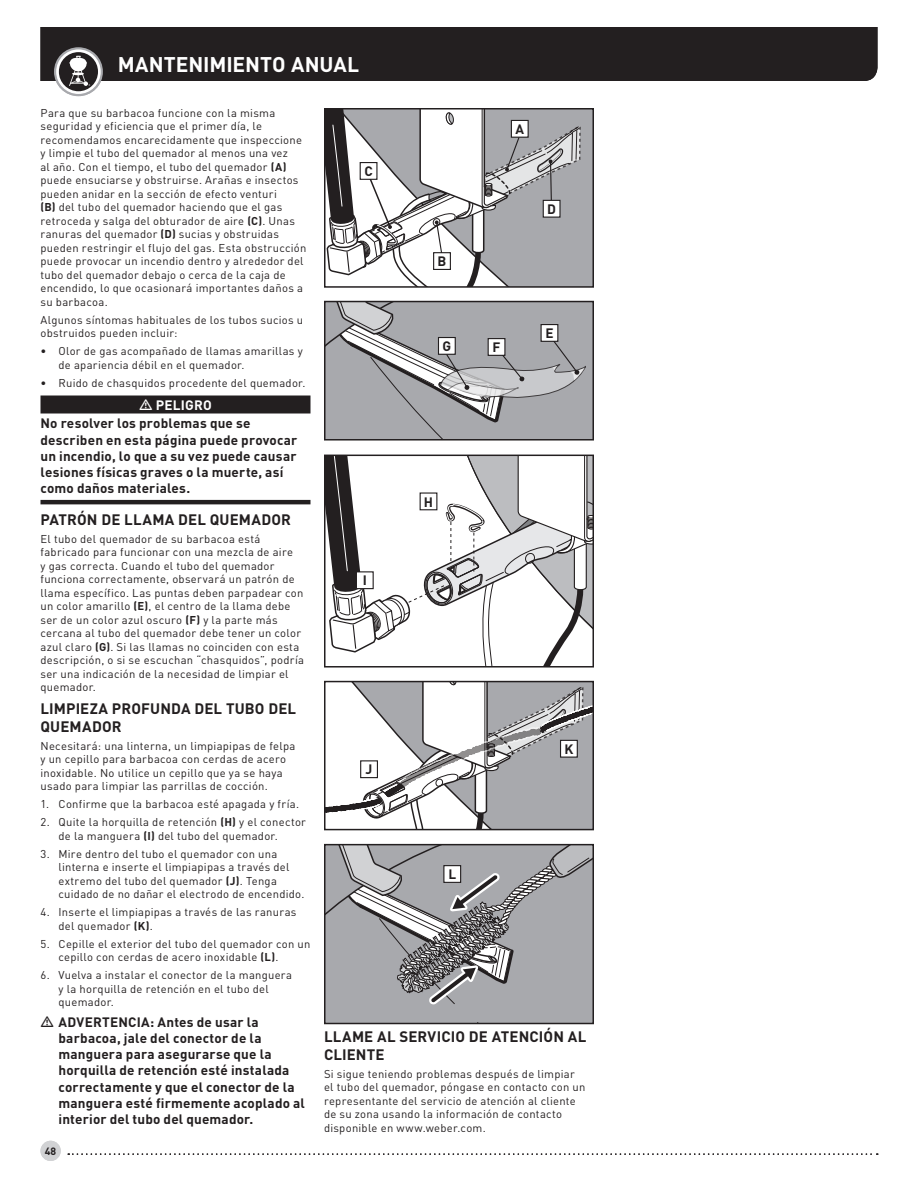
<style>
.page{position:relative;width:918px;height:1188px;background:#fff}
.page>*{position:absolute;margin:0;border:0;box-sizing:border-box;transform-origin:0 0}
.z_Section_Title_SumC{font:700 21px "DIN Pro";color:#fff}
.z_10pt_Heading_UPPER{font:700 15px/18px "DIN Pro";letter-spacing:.01em;color:#231f20}
.z_Warning_SumChar{font:700 13.5px/16.2px "DIN Pro";letter-spacing:.01em;color:#231f20}
.z_Danger_Body_SumCha{font:700 13.5px/16.2px "DIN Pro";letter-spacing:.015em;color:#231f20}
.z_Danger_Heading_Sum{font:700 13.5px "DIN Pro";letter-spacing:.015em;color:#fff}
.z_Body_Copy_SumChar{font:11.25px/13.5px "DIN Pro";letter-spacing:.025em;color:#231f20}
.z_Body_Copy_Numbered{font:11.25px/13.5px "DIN Pro";letter-spacing:.025em;color:#231f20}
.t1{font:700 10.5px "DIN Pro";color:#231f20}
.s1{font-weight:700}
</style>
<div class="page">
<div style="left:40px;top:27px;width:838px;height:54px;background:#231f20"></div>
<svg style="left:55px;top:48px;width:47px;height:47px"></svg>
<div style="left:54px;top:47px;width:49px;height:49px;border:2px solid #a8a9ad;border-radius:50%"></div>
<div style="left:59px;top:52px;width:39px;height:39px;background:#231f20;border-radius:50%"></div>
<svg style="left:69px;top:56px;width:21px;height:30px"></svg>
<div style="left:40px;top:1141px;width:21px;height:20px;background:#d1d2d4;border-radius:50%"></div>
<svg style="left:68px;top:1153px;width:810px;height:2px"></svg>
<div style="left:40px;top:396px;width:270px;height:18px;background:#231f20"></div>
<hr style="left:40px;top:500px;width:270px;height:4px;background:#231f20">
<div style="left:581px;top:111px;width:10px;height:174px;background:#a8a9ad"></div>
<svg style="left:327px;top:111px;width:254px;height:174px"></svg>
<div style="left:324px;top:108px;width:270px;height:180px;border:2px solid #231f20"></div>
<div style="left:511px;top:120px;width:17px;height:17px;background:#fff"></div>
<div style="left:511px;top:120px;width:18px;height:18px;border:1px solid #231f20"></div>
<div style="left:434px;top:253px;width:16px;height:16px;background:#fff"></div>
<div style="left:433px;top:252px;width:18px;height:18px;border:1px solid #231f20"></div>
<div style="left:360px;top:163px;width:17px;height:16px;background:#fff"></div>
<div style="left:360px;top:162px;width:18px;height:18px;border:1px solid #231f20"></div>
<div style="left:543px;top:200px;width:17px;height:17px;background:#fff"></div>
<div style="left:543px;top:200px;width:18px;height:18px;border:1px solid #231f20"></div>
<svg style="left:327px;top:304px;width:264px;height:134px;background:#a9aaad"></svg>
<div style="left:324px;top:301px;width:270px;height:140px;border:2px solid #231f20"></div>
<div style="left:541px;top:325px;width:17px;height:16px;background:#fff"></div>
<div style="left:541px;top:324px;width:17px;height:18px;border:1px solid #231f20"></div>
<div style="left:488px;top:339px;width:17px;height:16px;background:#fff"></div>
<div style="left:488px;top:338px;width:17px;height:18px;border:1px solid #231f20"></div>
<div style="left:439px;top:338px;width:16px;height:16px;background:#fff"></div>
<div style="left:438px;top:337px;width:18px;height:18px;border:1px solid #231f20"></div>
<svg style="left:327px;top:458px;width:264px;height:207px"></svg>
<div style="left:324px;top:455px;width:270px;height:213px;border:2px solid #231f20"></div>
<div style="left:420px;top:493px;width:17px;height:17px;background:#fff"></div>
<div style="left:420px;top:492px;width:17px;height:18px;border:1px solid #231f20"></div>
<div style="left:356px;top:572px;width:17px;height:17px;background:#fff"></div>
<div style="left:356px;top:571px;width:18px;height:18px;border:1px solid #231f20"></div>
<svg style="left:327px;top:684px;width:264px;height:143px"></svg>
<div style="left:324px;top:681px;width:270px;height:149px;border:2px solid #231f20"></div>
<div style="left:361px;top:761px;width:16px;height:17px;background:#fff"></div>
<div style="left:360px;top:760px;width:18px;height:18px;border:1px solid #231f20"></div>
<div style="left:561px;top:740px;width:16px;height:17px;background:#fff"></div>
<div style="left:560px;top:740px;width:18px;height:18px;border:1px solid #231f20"></div>
<div style="left:327px;top:1009px;width:264px;height:12px;background:#a8a9ad"></div>
<svg style="left:327px;top:847px;width:264px;height:162px;background:#a1a1a4"></svg>
<div style="left:324px;top:844px;width:270px;height:180px;border:2px solid #231f20"></div>
<div style="left:444px;top:866px;width:17px;height:16px;background:#fff"></div>
<div style="left:443px;top:865px;width:18px;height:18px;border:1px solid #231f20"></div>
<p class="z_Section_Title_SumC" style="left:118px;top:47px;width:243px">MANTENIMIENTO ANUAL</p>
<p class="z_Body_Copy_SumChar" style="left:40px;top:105px;width:267px">Para que su barbacoa funcione con la misma seguridad y eficiencia que el primer día, le recomendamos encarecidamente que inspeccione y limpie el tubo del quemador al menos una vez<br>al año. Con el tiempo, el tubo del quemador <span class="s1">(A) </span>puede ensuciarse y obstruirse. Arañas e insectos pueden anidar en la sección de efecto venturi<br><span class="s1">(B)</span> del tubo del quemador haciendo que el gas retroceda y salga del obturador de aire <span class="s1">(C)</span>. Unas ranuras del quemador <span class="s1">(D)</span> sucias y obstruidas pueden restringir el flujo del gas. Esta obstrucción puede provocar un incendio dentro y alrededor del tubo del quemador debajo o cerca de la caja de encendido, lo que ocasionará importantes daños a su barbacoa.</p>
<p class="z_Body_Copy_SumChar" style="left:40px;top:312px;width:264px">Algunos síntomas habituales de los tubos sucios u obstruidos pueden incluir:</p>
<p class="z_Body_Copy_SumChar" style="left:58px;top:343px;width:246px;text-indent:-18px">• Olor de gas acompañado de llamas amarillas y de apariencia débil en el quemador.</p>
<p class="z_Body_Copy_SumChar" style="left:40px;top:375px;width:266px">• Ruido de chasquidos procedente del quemador.</p>
<p class="z_Danger_Heading_Sum" style="left:156px;top:394px;width:57px">PELIGRO</p>
<p class="z_Danger_Body_SumCha" style="left:40px;top:414px;width:258px">No resolver los problemas que se describen en esta página puede provocar un incendio, lo que a su vez puede causar lesiones físicas graves o la muerte, así como daños materiales.</p>
<p class="z_10pt_Heading_UPPER" style="left:40px;top:508px;width:252px">PATRÓN DE LLAMA DEL QUEMADOR</p>
<p class="z_Body_Copy_SumChar" style="left:40px;top:531px;width:265px">El tubo del quemador de su barbacoa está fabricado para funcionar con una mezcla de aire<br>y gas correcta. Cuando el tubo del quemador funciona correctamente, observará un patrón de llama específico. Las puntas deben parpadear con un color amarillo <span class="s1">(E)</span>, el centro de la llama debe ser de un color azul oscuro <span class="s1">(F)</span> y la parte más cercana al tubo del quemador debe tener un color azul claro <span class="s1">(G)</span>. Si las llamas no coinciden con esta descripción, o si se escuchan “chasquidos”, podría ser una indicación de la necesidad de limpiar el quemador.</p>
<p class="z_10pt_Heading_UPPER" style="left:40px;top:697px;width:257px">LIMPIEZA PROFUNDA DEL TUBO DEL<br>QUEMADOR</p>
<p class="z_Body_Copy_SumChar" style="left:40px;top:738px;width:256px">Necesitará: una linterna, un limpiapipas de felpa y un cepillo para barbacoa con cerdas de acero inoxidable. No utilice un cepillo que ya se haya usado para limpiar las parrillas de cocción.</p>
<p class="z_Body_Copy_Numbered" style="left:40px;top:796px;width:260px">1. Confirme que la barbacoa esté apagada y fría.</p>
<p class="z_Body_Copy_Numbered" style="left:58px;top:814px;width:249px;text-indent:-18px">2. Quite la horquilla de retención <span class="s1">(H)</span> y el conector de la manguera <span class="s1">(I)</span> del tubo del quemador.</p>
<p class="z_Body_Copy_Numbered" style="left:58px;top:846px;width:248px;text-indent:-18px">3. Mire dentro del tubo el quemador con una linterna e inserte el limpiapipas a través del extremo del tubo del quemador <span class="s1">(J)</span>. Tenga cuidado de no dañar el electrodo de encendido.</p>
<p class="z_Body_Copy_Numbered" style="left:58px;top:904px;width:239px;text-indent:-18px">4. Inserte el limpiapipas a través de las ranuras del quemador <span class="s1">(K)</span>.</p>
<p class="z_Body_Copy_Numbered" style="left:58px;top:936px;width:254px;text-indent:-18px">5. Cepille el exterior del tubo del quemador con un cepillo con cerdas de acero inoxidable <span class="s1">(L)</span>.</p>
<p class="z_Body_Copy_Numbered" style="left:58px;top:967px;width:235px;text-indent:-18px">6. Vuelva a instalar el conector de la manguera y la horquilla de retención en el tubo del quemador.</p>
<p class="z_Warning_SumChar" style="left:58px;top:1012px;width:248px">ADVERTENCIA: Antes de usar la barbacoa, jale del conector de la manguera para asegurarse que la horquilla de retención esté instalada correctamente y que el conector de la manguera esté firmemente acoplado al interior del tubo del quemador.</p>
<h1 class="z_Section_Title_SumC" style="left:118px;top:47px;width:147px">SECTIO TITLE</h1>
<p class="z_Warning_SumChar" style="left:515px;top:119px;width:10px">A</p>
<p class="z_Warning_SumChar" style="left:364px;top:162px;width:10px">C</p>
<p class="z_Warning_SumChar" style="left:547px;top:199px;width:10px">D</p>
<p class="z_Warning_SumChar" style="left:438px;top:252px;width:10px">B</p>
<p class="z_Warning_SumChar" style="left:545px;top:324px;width:10px">E</p>
<p class="z_Warning_SumChar" style="left:442px;top:336px;width:10px">G</p>
<p class="z_Warning_SumChar" style="left:493px;top:338px;width:9px">F</p>
<p class="z_Warning_SumChar" style="left:424px;top:492px;width:11px">H</p>
<p class="z_Warning_SumChar" style="left:363px;top:571px;width:6px">I</p>
<p class="z_Warning_SumChar" style="left:564px;top:739px;width:10px">K</p>
<p class="z_Warning_SumChar" style="left:366px;top:760px;width:8px">J</p>
<p class="z_Warning_SumChar" style="left:448px;top:865px;width:9px">L</p>
<p class="z_10pt_Heading_UPPER" style="left:324px;top:1026px;width:264px">LLAME AL SERVICIO DE ATENCIÓN AL<br>CLIENTE</p>
<p class="z_Body_Copy_SumChar" style="left:324px;top:1066px;width:263px">Si sigue teniendo problemas después de limpiar el tubo del quemador, póngase en contacto con un representante del servicio de atención al cliente de su zona usando la información de contacto disponible en www.weber.com.</p>
<p class="t1" style="left:45px;top:1142px;width:13px">48</p>
</div>
